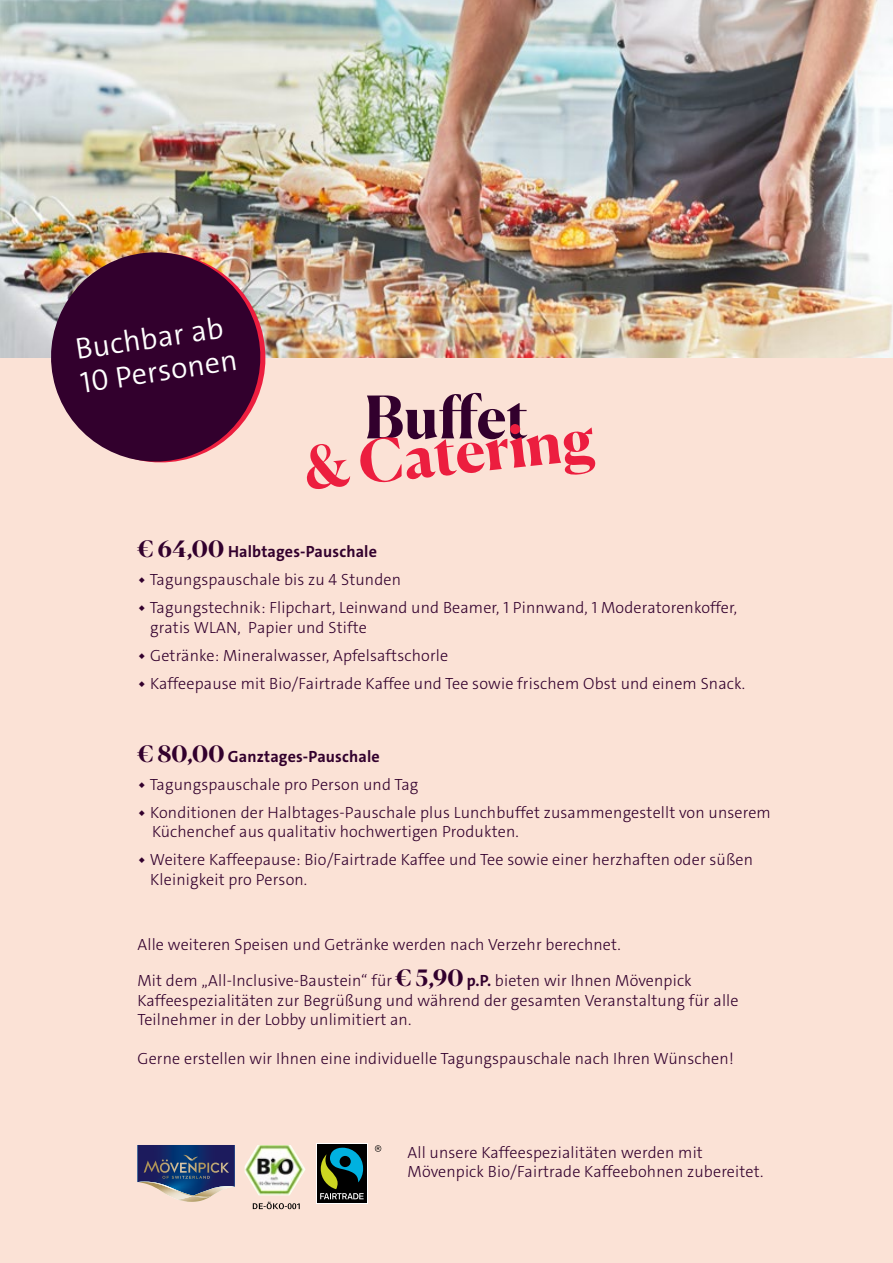
<style>
.page{position:relative;width:893px;height:1263px;background:#fbe2d6}
.page>*{position:absolute;margin:0;border:0;box-sizing:border-box;transform-origin:0 0}
.t1{font:700 58.5px "Canela";color:#ec1e3f}
.t2{font:700 58.5px "Canela";color:#32002d}
.t3{font:300 30px/33.9px "The Sans C4 s";color:#fff}
.t4{font:300 16.35px/19.5px "The Sans C4 s";letter-spacing:.01em;color:#32002d}
.t5{font:700 16.35px "The Sans C4 s";letter-spacing:.01em;color:#32002d}
.s1{font-family:"Canela";font-size:22.5px}
.s2{font-family:"Canela";font-weight:700;font-size:22.5px}
.s3{font-weight:700}
</style>
<div class="page">
<img style="left:0;top:0;width:893px;height:357px">
<svg style="left:273px;top:241px;width:5px;height:117px"></svg>
<img style="left:39px;top:240px;width:234px;height:223px">
<svg style="left:375px;top:1145px;width:6px;height:7px"></svg>
<svg style="left:253px;top:1202px;width:47px;height:7px"></svg>
<svg style="left:251px;top:1145px;width:7px;height:11px"></svg>
<div style="left:316px;top:1143px;width:52px;height:60px;background:#fff"></div>
<div style="left:317px;top:1144px;width:50px;height:59px;background:#000"></div>
<svg style="left:320px;top:1148px;width:44px;height:51px"></svg>
<svg style="left:137px;top:1145px;width:98px;height:57px"></svg>
<h2 class="t3" style="left:73px;top:334px;width:160px;rotate:-9deg">Buchbar ab<br>10 Personen</h2>
<h1 class="t2" style="left:364px;top:371px;width:166px">Buffet</h1>
<h1 class="t1" style="left:300px;top:423px;width:293px;rotate:-6deg">&amp; Catering</h1>
<p class="t5" style="left:137px;top:541px;width:241px"><span class="s1">€ 64,00</span> Halbtages-Pauschale</p>
<p class="t4" style="left:137px;top:570px;width:265px">◆ Tagungspauschale bis zu 4 Stunden</p>
<p class="t4" style="left:150px;top:598px;width:588px;text-indent:-13px">◆ Tagungstechnik: Flipchart, Leinwand und Beamer, 1 Pinnwand, 1 Moderatorenkoffer, gratis WLAN, Papier und Stifte</p>
<p class="t4" style="left:137px;top:645px;width:312px">◆ Getränke: Mineralwasser, Apfelsaftschorle</p>
<p class="t4" style="left:137px;top:673px;width:609px">◆ Kaffeepause mit Bio/Fairtrade Kaffee und Tee sowie frischem Obst und einem Snack.</p>
<p class="t5" style="left:137px;top:746px;width:244px"><span class="s1">€ 80,00</span> Ganztages-Pauschale</p>
<p class="t4" style="left:137px;top:774px;width:282px">◆ Tagungspauschale pro Person und Tag</p>
<p class="t4" style="left:152px;top:802px;width:620px;text-indent:-15px">◆ Konditionen der Halbtages-Pauschale plus Lunchbuffet zusammengestellt von unserem<br>Küchenchef aus qualitativ hochwertigen Produkten.</p>
<p class="t4" style="left:150px;top:850px;width:604px;text-indent:-13px">◆ Weitere Kaffeepause: Bio/Fairtrade Kaffee und Tee sowie einer herzhaften oder süßen<br>Kleinigkeit pro Person.</p>
<p class="t4" style="left:137px;top:935px;width:485px">Alle weiteren Speisen und Getränke werden nach Verzehr berechnet.</p>
<p class="t4" style="left:137px;top:971px;width:603px">Mit dem „All-Inclusive-Baustein“ für <span class="s2">€ 5,90</span> <span class="s3">p.P.</span> bieten wir Ihnen Mövenpick<br>Kaffeespezialitäten zur Begrüßung und während der gesamten Veranstaltung für alle<br>Teilnehmer in der Lobby unlimitiert an.</p>
<p class="t4" style="left:137px;top:1049px;width:598px">Gerne erstellen wir Ihnen eine individuelle Tagungspauschale nach Ihren Wünschen!</p>
<p class="t4" style="left:407px;top:1142px;width:357px">All unsere Kaffeespezialitäten werden mit<br>Mövenpick Bio/Fairtrade Kaffeebohnen zubereitet.</p>
</div>
